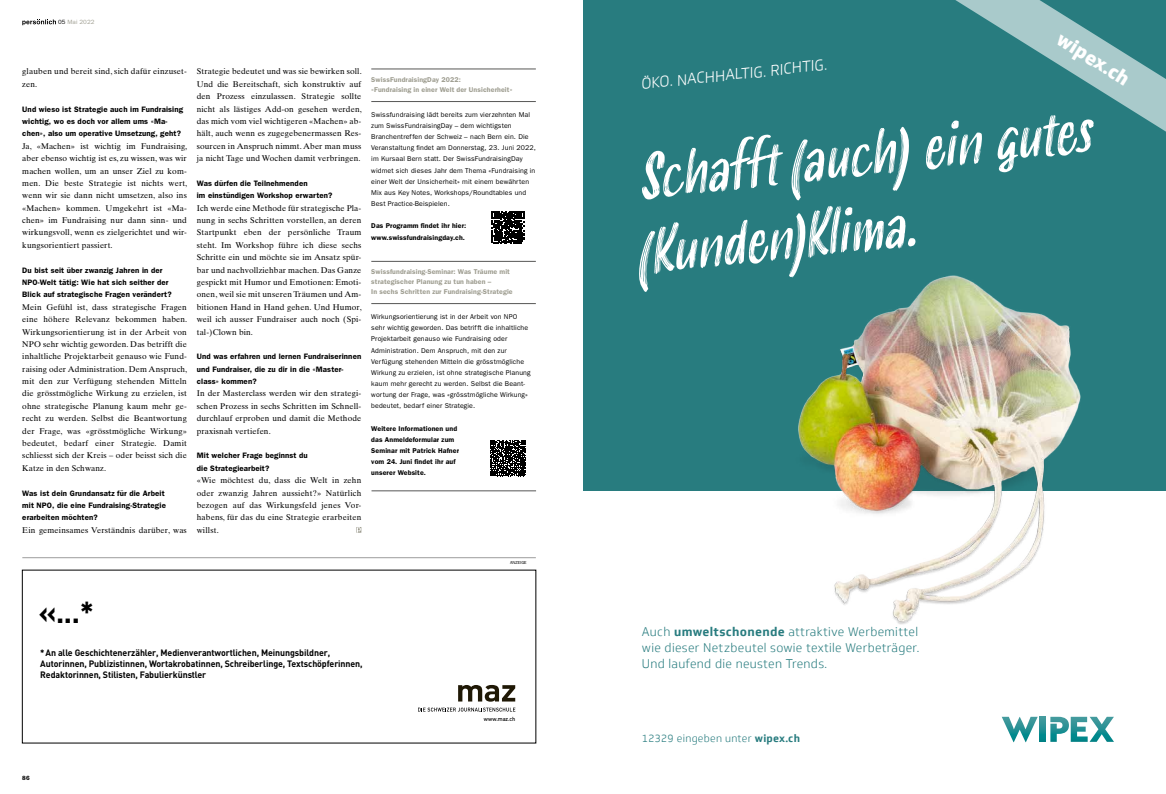
<style>
.page{position:relative;width:1166px;height:794px;background:#fff}
.page>*{position:absolute;margin:0;border:0;box-sizing:border-box;transform-origin:0 0}
.t1{font:italic 59.68px/75.1px "Smoothy";color:#fff;scale:.96 1}
.t2{font:700 29.93px "DIN";color:#000;scale:.96 1}
.t3{font:800 19.43px "Soleto";color:#fff}
.t4{font:300 14.88px "Soleto";color:#fff}
.t5{font:300 12.25px/15.8px "Soleto";letter-spacing:.025em;color:#287c7f}
.t6{font:300 10.5px "Soleto";letter-spacing:.025em;color:#287c7f}
.t7{font:700 9.19px/11px "DIN";letter-spacing:-.01em;color:#000;scale:.96 1}
.t8{font:8.31px/12.3px "Times Ten";letter-spacing:.015em;color:#000;text-align:justify}
.t9{font:600 7.88px/12.3px "Franklin Gothic";letter-spacing:.015em;color:#000}
.t10{font:7px/11.2px "Franklin Gothic";letter-spacing:.015em;color:#000}
.t11{font:600 7px/9.6px "Franklin Gothic";letter-spacing:.015em;color:#9e9d90}
.t12{font:600 7px/11.2px "Franklin Gothic";letter-spacing:.015em;color:#000}
.t13{font:6.12px "Franklin Gothic";letter-spacing:.015em;color:#9e9d90}
.t14{font:600 6.12px "Franklin Gothic";color:#000}
.t15{font:500 5.77px "DIN";letter-spacing:-.015em;color:#000;scale:.96 1}
.t16{font:4.38px "Franklin Gothic";color:#000}
.s1{color:#000}
.s2{font-weight:700}
</style>
<div class="page">
<hr style="left:371px;top:68px;width:165px;height:1px;background:#575756">
<hr style="left:371px;top:101px;width:165px;height:1px;background:#575756">
<hr style="left:371px;top:261px;width:165px;height:1px;background:#575756">
<hr style="left:371px;top:303px;width:165px;height:1px;background:#575756">
<svg style="left:356px;top:527px;width:5px;height:6px"></svg>
<svg style="left:492px;top:211px;width:32px;height:32px"></svg>
<svg style="left:490px;top:440px;width:36px;height:36px"></svg>
<svg style="left:458px;top:685px;width:57px;height:16px"></svg>
<svg style="left:418px;top:707px;width:97px;height:4px"></svg>
<hr style="left:22px;top:557px;width:514px;height:1px;background:#9d9d9c">
<div style="left:583px;top:0;width:583px;height:490px;background:#287c7f"></div>
<svg style="left:1002px;top:717px;width:112px;height:25px"></svg>
<img style="left:749px;top:275px;width:372px;height:350px">
<svg style="left:955px;top:0;width:211px;height:132px"></svg>
<hr style="left:371px;top:490px;width:165px;height:1px;background:#575756">
<svg style="left:22px;top:19px;width:34px;height:6px"></svg>
<p class="t13" style="left:58px;top:19px;width:38px"><span class="s1">05</span> Mai 2022</p>
<p class="t8" style="left:22px;top:65px;width:166px">glauben und bereit sind, sich dafür einzuset&shy;zen.</p>
<p class="t9" style="left:22px;top:103px;width:162px">Und wieso ist Strategie auch im Fundraising wichtig, wo es doch vor allem ums «Ma&shy;chen», also um operative Umsetzung, geht?</p>
<p class="t8" style="left:22px;top:140px;width:166px">Ja, «Machen» ist wichtig im Fundraising, aber ebenso wichtig ist es, zu wissen, was wir machen wollen, um an unser Ziel zu kom&shy;men. Die beste Strategie ist nichts wert, wenn wir sie dann nicht umsetzen, also ins «Machen» kommen. Umgekehrt ist «Ma&shy;chen» im Fundraising nur dann sinn- und wirkungsvoll, wenn es zielgerichtet und wir&shy;kungsorientiert passiert.</p>
<p class="t9" style="left:22px;top:264px;width:151px">Du bist seit über zwanzig Jahren in der<br>NPO-Welt tätig: Wie hat sich seither der<br>Blick auf strategische Fragen verändert?</p>
<p class="t8" style="left:22px;top:301px;width:166px">Mein Gefühl ist, dass strategische Fragen eine höhere Relevanz bekommen haben.<br>Wirkungsorientierung ist in der Arbeit von NPO sehr wichtig geworden. Das betrifft die inhaltliche Projektarbeit genauso wie Fund&shy;raising oder Administration. Dem Anspruch, mit den zur Verfügung stehenden Mitteln die grösstmögliche Wirkung zu erzielen, ist ohne strategische Planung kaum mehr ge&shy;recht zu werden. Selbst die Beantwortung der Frage, was «grösstmögliche Wirkung» bedeutet, bedarf einer Strategie. Damit schliesst sich der Kreis – oder beisst sich die Katze in den Schwanz.</p>
<p class="t9" style="left:22px;top:487px;width:145px">Was ist dein Grundansatz für die Arbeit mit NPO, die eine Fundraising-Strategie erarbeiten möchten?</p>
<p class="t8" style="left:22px;top:523px;width:166px">Ein gemeinsames Verständnis darüber, was</p>
<p class="t8" style="left:197px;top:65px;width:166px">Strategie bedeutet und was sie bewirken soll.<br>Und die Bereitschaft, sich konstruktiv auf den Prozess einzulassen. Strategie sollte nicht als lästiges Add-on gesehen werden, das mich vom viel wichtigeren «Machen» ab&shy;hält, auch wenn es zugegebenermassen Res&shy;sourcen in Anspruch nimmt. Aber man muss ja nicht Tage und Wochen damit verbringen.</p>
<p class="t9" style="left:197px;top:177px;width:137px">Was dürfen die Teilnehmenden<br>im einstündigen Workshop erwarten?</p>
<p class="t8" style="left:197px;top:202px;width:166px">Ich werde eine Methode für strategische Pla&shy;nung in sechs Schritten vorstellen, an deren Startpunkt eben der persönliche Traum steht. Im Workshop führe ich diese sechs Schritte ein und möchte sie im Ansatz spür&shy;bar und nachvollziehbar machen. Das Ganze gespickt mit Humor und Emotionen: Emoti&shy;onen, weil sie mit unseren Träumen und Am&shy;bitionen Hand in Hand gehen. Und Humor, weil ich ausser Fundraiser auch noch (Spi&shy;tal-)Clown bin.</p>
<p class="t9" style="left:197px;top:350px;width:166px">Und was erfahren und lernen Fundraiserinnen und Fundraiser, die zu dir in die «Master&shy;class» kommen?</p>
<p class="t8" style="left:197px;top:387px;width:166px">In der Masterclass werden wir den strategi&shy;schen Prozess in sechs Schritten im Schnell&shy;durchlauf erproben und damit die Methode praxisnah vertiefen.</p>
<p class="t9" style="left:197px;top:449px;width:113px">Mit welcher Frage beginnst du die Strategiearbeit?</p>
<p class="t8" style="left:197px;top:474px;width:166px">«Wie möchtest du, dass die Welt in zehn oder zwanzig Jahren aussieht?» Natürlich bezogen auf das Wirkungsfeld jenes Vor&shy;habens, für das du eine Strategie erarbeiten willst.</p>
<p class="t11" style="left:371px;top:75px;width:143px">SwissFundraisingDay 2022:<br>«Fundraising in einer Welt der Unsicherheit»</p>
<p class="t10" style="left:371px;top:109px;width:166px">Swissfundraising lädt bereits zum vierzehnten Mal zum SwissFundraisingDay – dem wichtigsten Branchentreffen der Schweiz – nach Bern ein. Die Veranstaltung findet am Donnerstag, 23. Juni 2022, im Kursaal Bern statt. Der SwissFundraisingDay widmet sich dieses Jahr dem Thema «Fundraising in einer Welt der Unsicherheit» mit einem bewährten Mix aus Key Notes, Workshops/Roundtables und Best Practice-Beispielen.</p>
<p class="t12" style="left:371px;top:220px;width:97px">Das Programm findet ihr hier: www.swissfundraisingday.ch.</p>
<p class="t11" style="left:371px;top:267px;width:143px">Swissfundraising-Seminar: Was Träume mit strategischer Planung zu tun haben –<br>In sechs Schritten zur Fundraising-Strategie</p>
<p class="t10" style="left:371px;top:311px;width:161px">Wirkungsorientierung ist in der Arbeit von NPO sehr wichtig geworden. Das betrifft die inhaltliche Projektarbeit genauso wie Fundraising oder Administration. Dem Anspruch, mit den zur Verfügung stehenden Mitteln die grösstmögliche Wirkung zu erzielen, ist ohne strategische Planung kaum mehr gerecht zu werden. Selbst die Beant&shy;wortung der Frage, was «grösstmögliche Wirkung» bedeutet, bedarf einer Strategie.</p>
<p class="t12" style="left:371px;top:423px;width:89px">Weitere Informationen und das Anmeldeformular zum<br>Seminar mit Patrick Hafner vom 24. Juni findet ihr auf unserer Website.</p>
<p class="t16" style="left:510px;top:560px;width:18px">ANZEIGE</p>
<h2 class="t2" style="left:38px;top:593px;width:59px">«...*</h2>
<p class="t7" style="left:40px;top:646px;width:337px">*An alle Geschichtenerzähler, Medienverantwortlichen, Meinungsbildner,<br>Autorinnen, Publizistinnen, Wortakrobatinnen, Schreiberlinge, Textschöpferinnen,<br>Redaktorinnen, Stilisten, Fabulierkünstler</p>
<p class="t15" style="left:484px;top:715px;width:34px">www.maz.ch</p>
<p class="t14" style="left:22px;top:774px;width:9px">86</p>
<h3 class="t4" style="left:640px;top:75px;width:189px;rotate:-6deg">ÖKO. NACHHALTIG. RICHTIG.</h3>
<h3 class="t3" style="left:1065px;top:26px;width:83px;rotate:32deg">wipex.ch</h3>
<h1 class="t1" style="left:625px;top:143px;width:485px;rotate:-6deg">Schafft (auch) ein gutes (Kunden)Klima.</h1>
<h3 class="t5" style="left:642px;top:624px;width:279px">Auch <span class="s2">umweltschonende</span> attraktive Werbemittel wie dieser Netzbeutel sowie textile Werbeträger.<br>Und laufend die neusten Trends.</h3>
<p class="t6" style="left:642px;top:732px;width:160px">12329 eingeben unter <span class="s2">wipex.ch</span></p>
</div>
